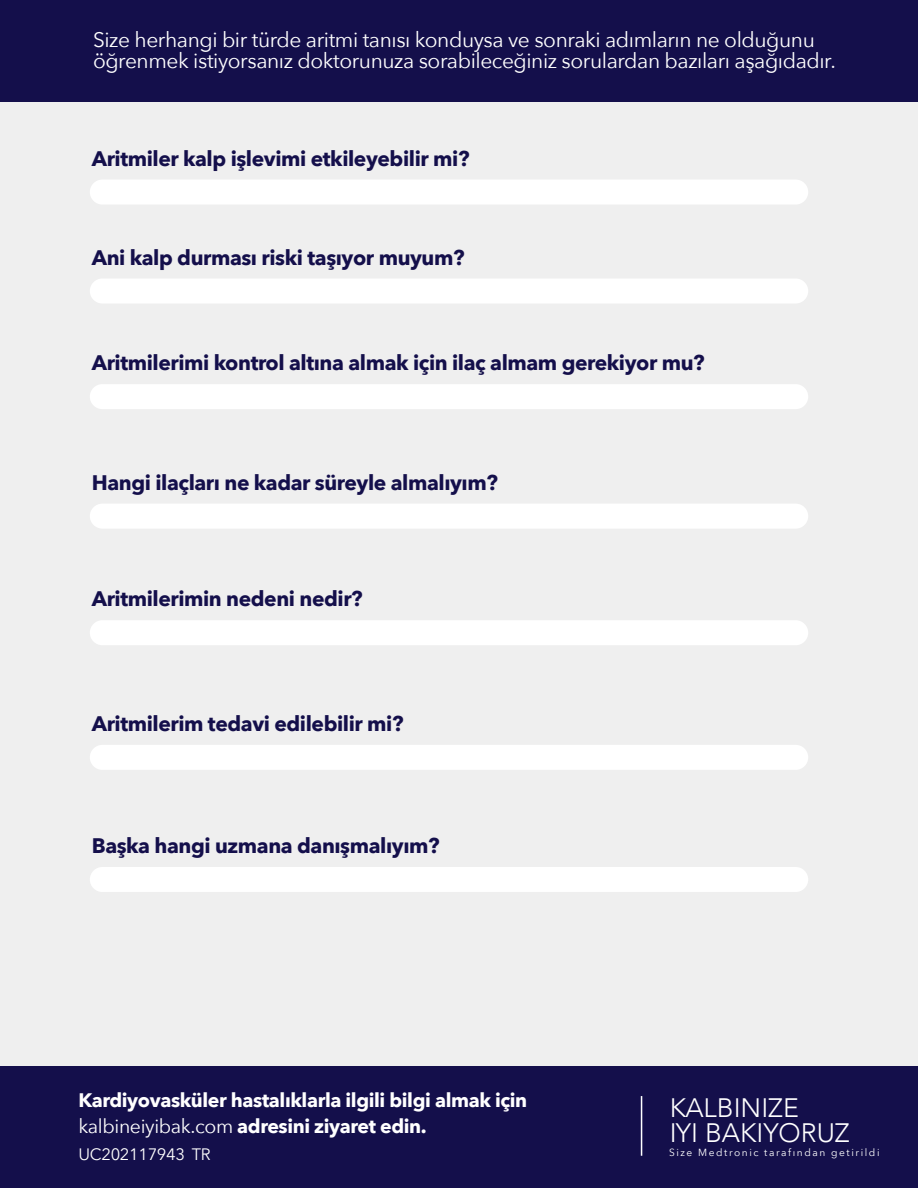
<style>
.page{position:relative;width:918px;height:1188px;background:#fff}
.page>*{position:absolute;margin:0;border:0;box-sizing:border-box;transform-origin:0 0}
.t1{font:300 26.7px/24.6px "Avenir";color:#fff}
.t2{font:700 21px "Avenir Next";letter-spacing:-.02em;color:#140f4b}
.t3{font:21px/21px "Avenir Next";letter-spacing:-.02em;color:#fff}
.t4{font:700 19.5px/26.5px "Avenir Next";letter-spacing:-.02em;color:#fff}
.t5{font:16.5px "Avenir Next";letter-spacing:-.02em;color:#fff}
.t6{font:10.2px "Avenir Next World";letter-spacing:.155em;color:#fff}
.s1{font-weight:400}
</style>
<div class="page">
<div style="left:0;top:102px;width:918px;height:965px;background:#efefef"></div>
<div style="left:0;top:0;width:918px;height:102px;background:#140f4b"></div>
<div style="left:90px;top:180px;width:718px;height:25px;background:#fff;border-radius:12px"></div>
<div style="left:90px;top:279px;width:718px;height:25px;background:#fff;border-radius:12px"></div>
<div style="left:90px;top:384px;width:718px;height:25px;background:#fff;border-radius:12px"></div>
<div style="left:90px;top:504px;width:718px;height:25px;background:#fff;border-radius:12px"></div>
<div style="left:90px;top:620px;width:718px;height:25px;background:#fff;border-radius:12px"></div>
<div style="left:90px;top:745px;width:718px;height:25px;background:#fff;border-radius:12px"></div>
<div style="left:90px;top:867px;width:718px;height:25px;background:#fff;border-radius:12px"></div>
<div style="left:0;top:1067px;width:918px;height:121px;background:#140f4b"></div>
<hr style="left:641px;top:1096px;width:1px;height:60px;background:#fff">
<p class="t3" style="left:93px;top:29px;width:744px">Size herhangi bir türde aritmi tanısı konduysa ve sonraki adımların ne olduğunu öğrenmek istiyorsanız doktorunuza sorabileceğiniz sorulardan bazıları aşağıdadır.</p>
<p class="t2" style="left:92px;top:140px;width:379px">Aritmiler kalp işlevimi etkileyebilir mi?</p>
<p class="t2" style="left:92px;top:239px;width:374px">Ani kalp durması riski taşıyor muyum?</p>
<p class="t2" style="left:92px;top:345px;width:614px">Aritmilerimi kontrol altına almak için ilaç almam gerekiyor mu?</p>
<p class="t2" style="left:92px;top:464px;width:408px">Hangi ilaçları ne kadar süreyle almalıyım?</p>
<p class="t2" style="left:92px;top:581px;width:272px">Aritmilerimin nedeni nedir?</p>
<p class="t2" style="left:92px;top:705px;width:313px">Aritmilerim tedavi edilebilir mi?</p>
<p class="t2" style="left:92px;top:828px;width:349px">Başka hangi uzmana danışmalıyım?</p>
<p class="t4" style="left:79px;top:1086px;width:450px">Kardiyovasküler hastalıklarla ilgili bilgi almak için <span class="s1">kalbineiyibak.com</span> adresini ziyaret edin.</p>
<p class="t5" style="left:79px;top:1140px;width:134px">UC202117943 TR</p>
<p class="t1" style="left:669px;top:1096px;width:182px">KALBINIZE<br>IYI BAKIYORUZ</p>
<p class="t6" style="left:669px;top:1145px;width:212px">Size Medtronic tarafından getirildi</p>
</div>
